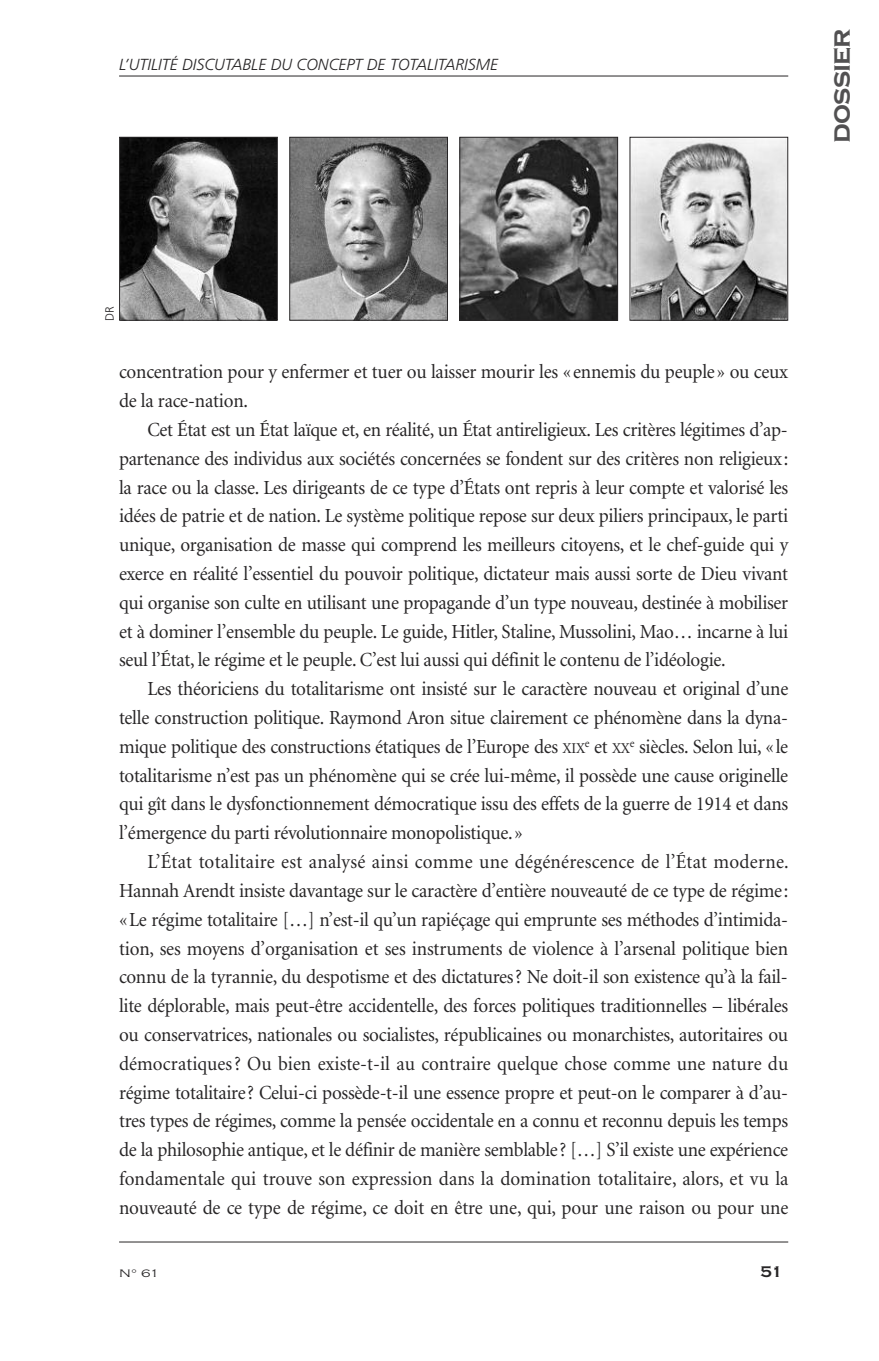
<style>
.page{position:relative;width:879px;height:1361px;background:#fff}
.page>*{position:absolute;margin:0;border:0;box-sizing:border-box;transform-origin:0 0}
.t1{font:700 28px "Copperplate Gothic";letter-spacing:-.03em;color:#525152}
.t2{font:20px/28.8px "Minion";letter-spacing:-.015em;color:#272526;text-align:justify;scale:.95 1}
.t3{font:italic 300 16px "Frutiger";color:#272526}
.t4{font:700 16px "Copperplate Gothic";color:#272526}
.t5{font:300 12px "Frutiger";color:#272526}
.t6{font:300 11.2px "Copperplate Gothic";color:#272526;scale:1.25 1}
.s1{font-size:15px}
</style>
<div class="page">
<hr style="left:119px;top:76px;width:669px;height:1px;background:#272526">
<hr style="left:119px;top:1241px;width:669px;height:1px;background:#272526">
<img style="left:121px;top:139px;width:155px;height:180px">
<div style="left:119px;top:137px;width:159px;height:184px;border:1px solid #272526"></div>
<img style="left:291px;top:139px;width:155px;height:180px">
<div style="left:289px;top:137px;width:159px;height:184px;border:1px solid #272526"></div>
<img style="left:461px;top:139px;width:155px;height:180px">
<div style="left:459px;top:137px;width:159px;height:184px;border:1px solid #272526"></div>
<img style="left:631px;top:139px;width:155px;height:180px">
<div style="left:629px;top:137px;width:159px;height:184px;border:1px solid #272526"></div>
<p class="t3" style="left:119px;top:58px;width:380px">L’UTILITÉ DISCUTABLE DU CONCEPT DE TOTALITARISME</p>
<h1 class="t1" style="left:824px;top:143px;width:116px;rotate:-90deg">dossier</h1>
<p class="t5" style="left:105px;top:321px;width:16px;rotate:-90deg">DR</p>
<p class="t2" style="left:119px;top:359px;width:706px">concentration pour y enfermer et tuer ou laisser mourir les «ennemis du peuple» ou ceux de la race-nation.</p>
<p class="t2" style="left:119px;top:417px;width:706px;text-indent:28px">Cet État est un État laïque et, en réalité, un État antireligieux. Les critères légitimes d’ap&shy;partenance des individus aux sociétés concernées se fondent sur des critères non religieux: la race ou la classe. Les dirigeants de ce type d’États ont repris à leur compte et valorisé les idées de patrie et de nation. Le système politique repose sur deux piliers principaux, le parti unique, organisation de masse qui comprend les meilleurs citoyens, et le chef-guide qui y exerce en réalité l’essentiel du pouvoir politique, dictateur mais aussi sorte de Dieu vivant qui organise son culte en utilisant une propagande d’un type nouveau, destinée à mobiliser et à dominer l’ensemble du peuple. Le guide, Hitler, Staline, Mussolini, Mao… incarne à lui seul l’État, le régime et le peuple. C’est lui aussi qui définit le contenu de l’idéologie.</p>
<p class="t2" style="left:119px;top:676px;width:706px;text-indent:28px">Les théoriciens du totalitarisme ont insisté sur le caractère nouveau et original d’une telle construction politique. Raymond Aron situe clairement ce phénomène dans la dyna&shy;mique politique des constructions étatiques de l’Europe des <span class="s1">XIX</span><sup>e</sup> et <span class="s1">XX</span><sup>e</sup> siècles. Selon lui, «le totalitarisme n’est pas un phénomène qui se crée lui-même, il possède une cause originelle qui gît dans le dysfonctionnement démocratique issu des effets de la guerre de 1914 et dans l’émergence du parti révolutionnaire monopolistique.»</p>
<p class="t2" style="left:119px;top:849px;width:706px;text-indent:28px">L’État totalitaire est analysé ainsi comme une dégénérescence de l’État moderne.<br>Hannah Arendt insiste davantage sur le caractère d’entière nouveauté de ce type de régime: «Le régime totalitaire […] n’est-il qu’un rapiéçage qui emprunte ses méthodes d’intimida&shy;tion, ses moyens d’organisation et ses instruments de violence à l’arsenal politique bien connu de la tyrannie, du despotisme et des dictatures? Ne doit-il son existence qu’à la fail&shy;lite déplorable, mais peut-être accidentelle, des forces politiques traditionnelles – libérales ou conservatrices, nationales ou socialistes, républicaines ou monarchistes, autoritaires ou démocratiques? Ou bien existe-t-il au contraire quelque chose comme une nature du régime totalitaire? Celui-ci possède-t-il une essence propre et peut-on le comparer à d’au&shy;tres types de régimes, comme la pensée occidentale en a connu et reconnu depuis les temps de la philosophie antique, et le définir de manière semblable? […] S’il existe une expérience fondamentale qui trouve son expression dans la domination totalitaire, alors, et vu la nouveauté de ce type de régime, ce doit en être une, qui, pour une raison ou pour une</p>
<p class="t6" style="left:119px;top:1266px;width:34px">N° 61</p>
<p class="t4" style="left:760px;top:1261px;width:23px">51</p>
</div>
